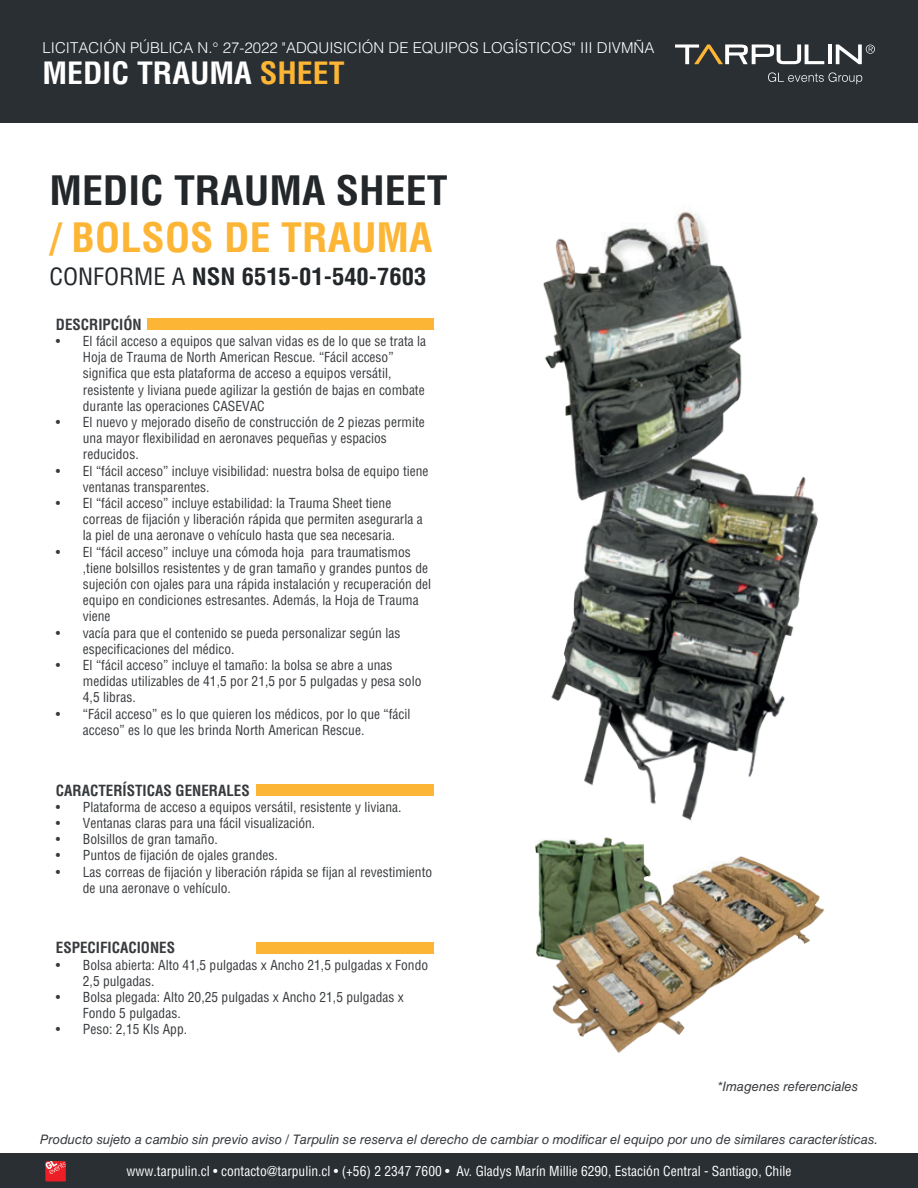
<style>
.page{position:relative;width:918px;height:1188px;background:#fff}
.page>*{position:absolute;margin:0;border:0;box-sizing:border-box;transform-origin:0 0}
.t1{font:700 condensed 39.6px "Helvetica LT Std";color:#23272a;scale:1.06 1}
.t2{font:700 condensed 39.6px "Helvetica LT Std";color:#fcb535;scale:1.06 1}
.t3{font:700 condensed 30px "Helvetica LT Std";color:#fff;scale:1.06 1}
.t4{font:700 condensed 23.25px "Helvetica LT Std";color:#23272a;scale:1.06 1}
.t5{font:300 15px "Helvetica LT Std";color:#fff}
.t6{font:700 condensed 15px "Helvetica LT Std";color:#383b3e}
.t7{font:condensed 13.5px/16.2px "Helvetica LT Std";color:#383b3e}
.t8{font:condensed 13.5px "Helvetica LT Std";color:#fff}
.t9{font:italic 13.05px "Helvetica LT Std";letter-spacing:-.005em;color:#383b3e}
.s1{color:#fcb535}
.s2{font-weight:400}
</style>
<div class="page">
<div style="left:0;top:1154px;width:918px;height:34px;background:#2a2f33"></div>
<div style="left:0;top:0;width:918px;height:122px;background:#2a2f33"></div>
<svg style="left:45px;top:1161px;width:21px;height:20px"></svg>
<div style="left:147px;top:319px;width:287px;height:11px;background:#fcb535"></div>
<div style="left:257px;top:784px;width:177px;height:12px;background:#fcb535"></div>
<div style="left:257px;top:942px;width:177px;height:12px;background:#fcb535"></div>
<hr style="left:828px;top:44px;width:4px;height:20px;background:#fff">
<svg style="left:836px;top:44px;width:39px;height:20px"></svg>
<svg style="left:675px;top:44px;width:149px;height:20px"></svg>
<svg style="left:768px;top:72px;width:94px;height:12px"></svg>
<img style="left:543px;top:211px;width:275px;height:610px">
<img style="left:535px;top:837px;width:290px;height:216px">
<p class="t5" style="left:43px;top:39px;width:613px">LICITACIÓN PÚBLICA N.° 27-2022 "ADQUISICIÓN DE EQUIPOS LOGÍSTICOS" III DIVMÑA</p>
<h2 class="t3" style="left:43px;top:54px;width:287px">MEDIC TRAUMA <span class="s1">SHEET</span></h2>
<h1 class="t1" style="left:49px;top:165px;width:377px">MEDIC TRAUMA SHEET</h1>
<h1 class="t2" style="left:49px;top:213px;width:363px">/ BOLSOS DE TRAUMA</h1>
<h3 class="t4" style="left:49px;top:262px;width:357px"><span class="s2">CONFORME A</span> NSN 6515-01-540-7603</h3>
<p class="t6" style="left:56px;top:315px;width:87px">DESCRIPCIÓN</p>
<p class="t7" style="left:83px;top:333px;width:345px;text-indent:-27px">• El fácil acceso a equipos que salvan vidas es de lo que se trata la Hoja de Trauma de North American Rescue. “Fácil acceso” significa que esta plataforma de acceso a equipos versátil, resistente y liviana puede agilizar la gestión de bajas en combate durante las operaciones CASEVAC</p>
<p class="t7" style="left:83px;top:414px;width:343px;text-indent:-27px">• El nuevo y mejorado diseño de construcción de 2 piezas permite una mayor flexibilidad en aeronaves pequeñas y espacios reducidos.</p>
<p class="t7" style="left:83px;top:463px;width:347px;text-indent:-27px">• El “fácil acceso” incluye visibilidad: nuestra bolsa de equipo tiene ventanas transparentes.</p>
<p class="t7" style="left:83px;top:495px;width:341px;text-indent:-27px">• El “fácil acceso” incluye estabilidad: la Trauma Sheet tiene correas de fijación y liberación rápida que permiten asegurarla a la piel de una aeronave o vehículo hasta que sea necesaria.</p>
<p class="t7" style="left:83px;top:544px;width:350px;text-indent:-27px">• El “fácil acceso” incluye una cómoda hoja para traumatismos ,tiene bolsillos resistentes y de gran tamaño y grandes puntos de sujeción con ojales para una rápida instalación y recuperación del equipo en condiciones estresantes. Además, la Hoja de Trauma viene</p>
<p class="t7" style="left:83px;top:625px;width:319px;text-indent:-27px">• vacía para que el contenido se pueda personalizar según las especificaciones del médico.</p>
<p class="t7" style="left:83px;top:657px;width:340px;text-indent:-27px">• El “fácil acceso” incluye el tamaño: la bolsa se abre a unas medidas utilizables de 41,5 por 21,5 por 5 pulgadas y pesa solo<br>4,5 libras.</p>
<p class="t7" style="left:83px;top:706px;width:329px;text-indent:-27px">• “Fácil acceso” es lo que quieren los médicos, por lo que “fácil acceso” es lo que les brinda North American Rescue.</p>
<p class="t6" style="left:56px;top:781px;width:195px">CARACTERÍSTICAS GENERALES</p>
<p class="t7" style="left:56px;top:799px;width:347px">• Plataforma de acceso a equipos versátil, resistente y liviana.</p>
<p class="t7" style="left:56px;top:815px;width:261px">• Ventanas claras para una fácil visualización.</p>
<p class="t7" style="left:56px;top:831px;width:163px">• Bolsillos de gran tamaño.</p>
<p class="t7" style="left:56px;top:847px;width:223px">• Puntos de fijación de ojales grandes.</p>
<p class="t7" style="left:83px;top:863px;width:351px;text-indent:-27px">• Las correas de fijación y liberación rápida se fijan al revestimiento de una aeronave o vehículo.</p>
<p class="t6" style="left:56px;top:939px;width:121px">ESPECIFICACIONES</p>
<p class="t7" style="left:83px;top:957px;width:347px;text-indent:-27px">• Bolsa abierta: Alto 41,5 pulgadas x Ancho 21,5 pulgadas x Fondo<br>2,5 pulgadas.</p>
<p class="t7" style="left:83px;top:989px;width:322px;text-indent:-27px">• Bolsa plegada: Alto 20,25 pulgadas x Ancho 21,5 pulgadas x<br>Fondo 5 pulgadas.</p>
<p class="t7" style="left:56px;top:1021px;width:133px">• Peso: 2,15 Kls App.</p>
<p class="t9" style="left:717px;top:1079px;width:142px">*Imagenes referenciales</p>
<p class="t9" style="left:40px;top:1132px;width:840px">Producto sujeto a cambio sin previo aviso / Tarpulin se reserva el derecho de cambiar o modificar el equipo por uno de similares características.</p>
<p class="t8" style="left:127px;top:1162px;width:666px">www.tarpulin.cl • contacto@tarpulin.cl • (+56) 2 2347 7600 • Av. Gladys Marín Millie 6290, Estación Central - Santiago, Chile</p>
</div>
